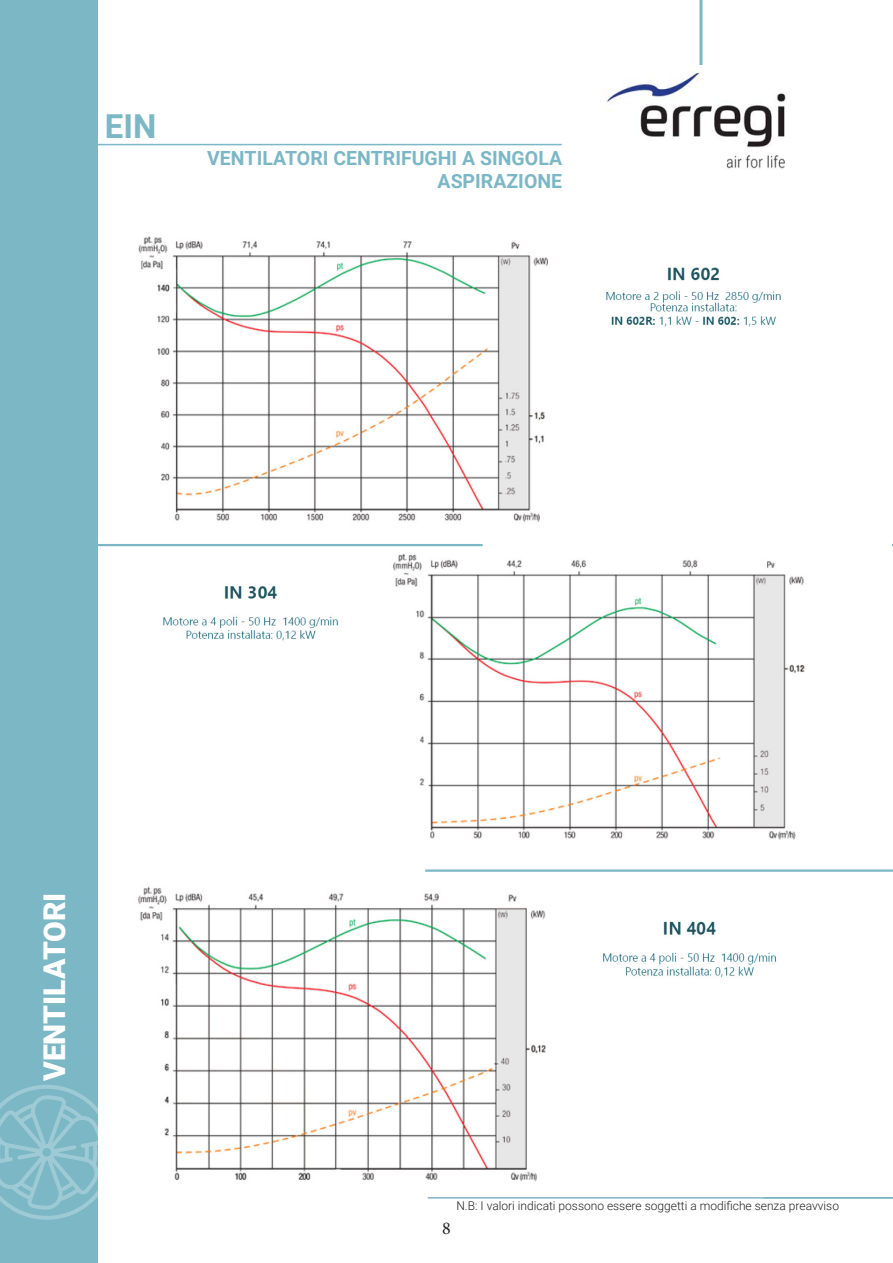
<style>
.page{position:relative;width:893px;height:1263px;background:#fff}
.page>*{position:absolute;margin:0;border:0;box-sizing:border-box;transform-origin:0 0}
.t1{font:700 33px "Roboto";color:#7cb7c6}
.t2{font:900 30px "Roboto";color:#fff}
.t3{font:700 19.5px "Roboto";color:#7cb7c6}
.t4{font:18px "Minion Pro";color:#231f20}
.t5{font:300 12px "Roboto";color:#231f20}
</style>
<div class="page">
<hr style="left:81px;top:144px;width:481px;height:1px;background:#7cb7c6">
<hr style="left:699px;top:0;width:3px;height:65px;background:#7cb7c6">
<img style="left:606px;top:69px;width:180px;height:101px">
<hr style="left:428px;top:1197px;width:465px;height:1px;background:#7cb7c6">
<img style="left:138px;top:236px;width:643px;height:286px">
<img style="left:163px;top:554px;width:642px;height:286px">
<img style="left:138px;top:886px;width:639px;height:296px">
<hr style="left:15px;top:544px;width:468px;height:2px;background:#7cb7c6">
<hr style="left:425px;top:869px;width:468px;height:3px;background:#7cb7c6">
<div style="left:0;top:0;width:98px;height:1263px;background:#7cb7c6"></div>
<svg style="left:0;top:1085px;width:98px;height:135px"></svg>
<p class="t1" style="left:105px;top:103px;width:53px">EIN</p>
<p class="t3" style="left:207px;top:144px;width:357px">VENTILATORI CENTRIFUGHI A SINGOLA</p>
<p class="t3" style="left:438px;top:167px;width:126px">ASPIRAZIONE</p>
<p class="t2" style="left:34px;top:1081px;width:190px;rotate:-90deg">VENTILATORI</p>
<p class="t5" style="left:456px;top:1197px;width:384px">N.B: I valori indicati possono essere soggetti a modifiche senza preavviso</p>
<p class="t4" style="left:442px;top:1216px;width:10px">8</p>
</div>
